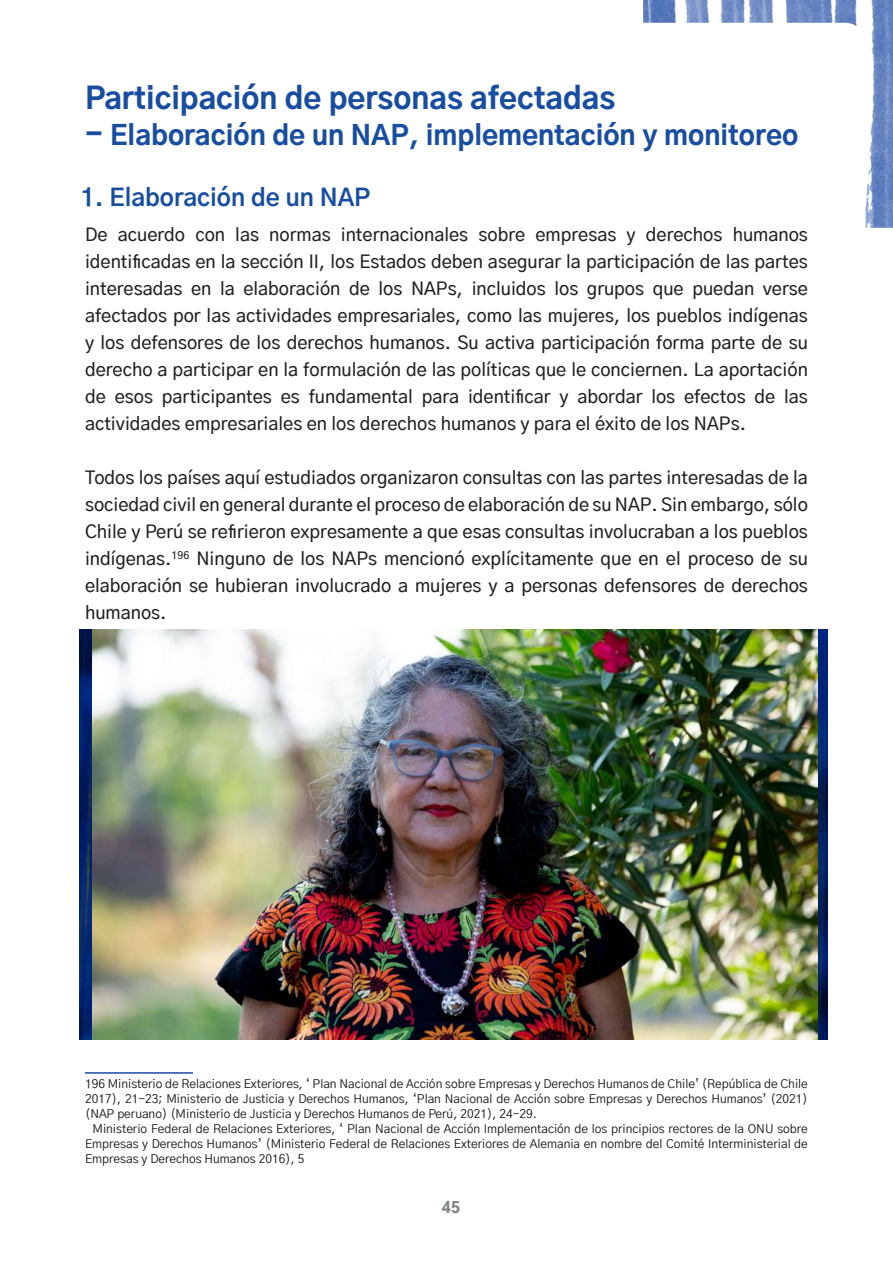
<style>
.page{position:relative;width:893px;height:1263px;background:#fff}
.page>*{position:absolute;margin:0;border:0;box-sizing:border-box;transform-origin:0 0}
.t1{font:800 30px "Gothic A1";color:#184ea1}
.t2{font:800 27px "Gothic A1";color:#184ea1}
.t3{font:700 24px "Gothic A1";color:#184ea1}
.t4{font:500 18px/27px "Gothic A1";color:#231f20;text-align:justify}
.t5{font:900 15px "Gothic A1";color:#7f8487}
.t6{font:12px/15px "Gothic A1";color:#171419;text-align:justify}
.s1{font-size:30px}
</style>
<div class="page">
<img style="left:643px;top:0;width:250px;height:228px">
<hr style="left:85px;top:1072px;width:108px;height:2px;background:#184ea1">
<img style="left:79px;top:629px;width:749px;height:411px">
<img style="left:92px;top:629px;width:726px;height:411px">
<h1 class="t1" style="left:85px;top:74px;width:532px">Participación de personas afectadas</h1>
<h2 class="t2" style="left:85px;top:113px;width:715px"><span class="s1">-</span> Elaboración de un NAP, implementación y monitoreo</h2>
<h3 class="t3" style="left:81px;top:178px;width:291px">1. Elaboración de un NAP</h3>
<p class="t4" style="left:85px;top:221px;width:724px">De acuerdo con las normas internacionales sobre empresas y derechos humanos identificadas en la sección II, los Estados deben asegurar la participación de las partes interesadas en la elaboración de los NAPs, incluidos los grupos que puedan verse afectados por las actividades empresariales, como las mujeres, los pueblos indígenas y los defensores de los derechos humanos. Su activa participación forma parte de su derecho a participar en la formulación de las políticas que le conciernen. La aportación de esos participantes es fundamental para identificar y abordar los efectos de las actividades empresariales en los derechos humanos y para el éxito de los NAPs.</p>
<p class="t4" style="left:85px;top:464px;width:724px">Todos los países aquí estudiados organizaron consultas con las partes interesadas de la sociedad civil en general durante el proceso de elaboración de su NAP. Sin embargo, sólo Chile y Perú se refirieron expresamente a que esas consultas involucraban a los pueblos indígenas.<sup>196</sup> Ninguno de los NAPs mencionó explícitamente que en el proceso de su elaboración se hubieran involucrado a mujeres y a personas defensores de derechos humanos.</p>
<p class="t6" style="left:85px;top:1076px;width:724px">196 Ministerio de Relaciones Exteriores, ‘ Plan Nacional de Acción sobre Empresas y Derechos Humanos de Chile’ (República de Chile 2017), 21-23; Ministerio de Justicia y Derechos Humanos, ‘Plan Nacional de Acción sobre Empresas y Derechos Humanos’ (2021) (NAP peruano) (Ministerio de Justicia y Derechos Humanos de Perú, 2021), 24-29.</p>
<p class="t6" style="left:85px;top:1121px;width:724px;text-indent:8px">Ministerio Federal de Relaciones Exteriores, ‘ Plan Nacional de Acción Implementación de los principios rectores de la ONU sobre Empresas y Derechos Humanos’ (Ministerio Federal de Relaciones Exteriores de Alemania en nombre del Comité Interministerial de Empresas y Derechos Humanos 2016), 5</p>
<p class="t5" style="left:442px;top:1195px;width:20px">45</p>
</div>
